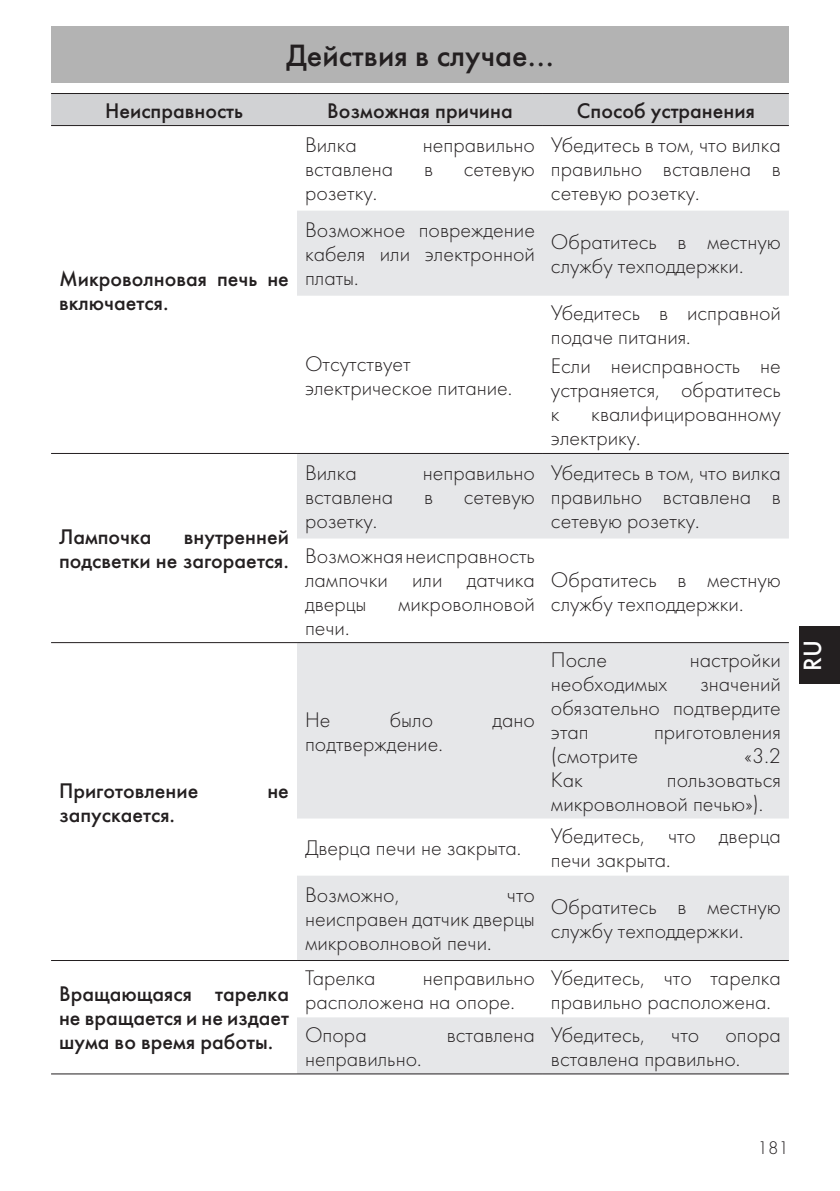
<style>
.page{position:relative;width:840px;height:1191px;background:#fff}
.page>*{position:absolute;margin:0;border:0;box-sizing:border-box;transform-origin:0 0}
.t1{font:500 32px "Futura";color:#231f20}
.t2{font:500 26px "Futura";color:#fff}
.Testo{font:300 22px/24px "Futura";color:#231f20}
.Testo-2{font:500 22px/24px "Futura";color:#231f20}
.t3{font:300 19px "Futura";color:#231f20}
</style>
<div class="page">
<div style="left:798px;top:626px;width:41px;height:58px;background:#231f20"></div>
<div style="left:51px;top:26px;width:737px;height:57px;background:#b3b3b3"></div>
<div style="left:51px;top:94px;width:737px;height:31px;background:#d1d2d4"></div>
<svg style="left:297px;top:211px;width:491px;height:862px;fill:#e6e7e9"></svg>
<svg style="left:297px;top:818px;width:491px;height:57px"></svg>
<svg style="left:297px;top:961px;width:491px;height:56px"></svg>
<hr style="left:51px;top:93px;width:246px;height:1px;background:#231f20">
<hr style="left:297px;top:93px;width:245px;height:1px;background:#231f20">
<hr style="left:542px;top:93px;width:246px;height:1px;background:#231f20">
<hr style="left:51px;top:125px;width:246px;height:1px;background:#231f20">
<hr style="left:297px;top:125px;width:245px;height:1px;background:#231f20">
<hr style="left:542px;top:125px;width:246px;height:1px;background:#231f20">
<hr style="left:51px;top:453px;width:246px;height:1px;background:#231f20">
<hr style="left:297px;top:453px;width:245px;height:1px;background:#231f20">
<hr style="left:542px;top:453px;width:246px;height:1px;background:#231f20">
<hr style="left:51px;top:642px;width:246px;height:1px;background:#231f20">
<hr style="left:297px;top:642px;width:245px;height:1px;background:#231f20">
<hr style="left:542px;top:642px;width:246px;height:1px;background:#231f20">
<hr style="left:51px;top:960px;width:246px;height:1px;background:#231f20">
<hr style="left:297px;top:960px;width:245px;height:1px;background:#231f20">
<hr style="left:542px;top:960px;width:246px;height:1px;background:#231f20">
<hr style="left:51px;top:1073px;width:246px;height:1px;background:#231f20">
<hr style="left:297px;top:1073px;width:245px;height:1px;background:#231f20">
<hr style="left:542px;top:1073px;width:246px;height:1px;background:#231f20">
<h1 class="t1" style="left:286px;top:36px;width:269px">Действия в случае...</h1>
<p class="Testo-2" style="left:105px;top:99px;width:139px">Неисправность</p>
<p class="Testo-2" style="left:327px;top:99px;width:187px">Возможная причина</p>
<p class="Testo-2" style="left:576px;top:99px;width:179px">Способ устранения</p>
<p class="Testo-2" style="left:59px;top:266px;width:231px">Микроволновая печь не включается.</p>
<p class="Testo-2" style="left:59px;top:525px;width:94px">Лампочка</p>
<p class="Testo-2" style="left:59px;top:525px;width:231px;text-align:right">внутренней<br>подсветки не загорается.</p>
<p class="Testo-2" style="left:59px;top:778px;width:141px">Приготовление</p>
<p class="Testo-2" style="left:267px;top:778px;width:23px">не</p>
<p class="Testo-2" style="left:59px;top:802px;width:117px">запускается.</p>
<p class="Testo-2" style="left:59px;top:982px;width:231px;text-align:justify">Вращающаяся тарелка не вращается и не издает шума во время работы.</p>
<p class="Testo" style="left:305px;top:133px;width:53px">Вилка</p>
<p class="Testo" style="left:422px;top:133px;width:113px">неправильно</p>
<p class="Testo" style="left:305px;top:157px;width:90px">вставлена</p>
<p class="Testo" style="left:424px;top:157px;width:11px">в</p>
<p class="Testo" style="left:463px;top:157px;width:73px">сетевую</p>
<p class="Testo" style="left:305px;top:181px;width:74px">розетку.</p>
<p class="Testo" style="left:550px;top:133px;width:231px;text-align:justify">Убедитесь в том, что вилка правильно вставлена в сетевую розетку.</p>
<p class="Testo" style="left:305px;top:218px;width:231px;text-align:justify">Возможное повреждение кабеля или электронной платы.</p>
<p class="Testo" style="left:550px;top:230px;width:231px">Обратитесь в местную службу техподдержки.</p>
<p class="Testo" style="left:305px;top:351px;width:209px">Отсутствует электрическое питание.</p>
<p class="Testo" style="left:305px;top:461px;width:53px">Вилка</p>
<p class="Testo" style="left:422px;top:461px;width:113px">неправильно</p>
<p class="Testo" style="left:305px;top:485px;width:90px">вставлена</p>
<p class="Testo" style="left:424px;top:485px;width:11px">в</p>
<p class="Testo" style="left:463px;top:485px;width:73px">сетевую</p>
<p class="Testo" style="left:305px;top:509px;width:74px">розетку.</p>
<p class="Testo" style="left:305px;top:543px;width:231px;text-align:justify">Возможная неисправность лампочки или датчика дверцы</p>
<p class="Testo" style="left:398px;top:591px;width:138px">микроволновой</p>
<p class="Testo" style="left:305px;top:615px;width:46px">печи.</p>
<p class="Testo" style="left:305px;top:707px;width:27px">Не</p>
<p class="Testo" style="left:389px;top:707px;width:45px">было</p>
<p class="Testo" style="left:492px;top:707px;width:44px">дано</p>
<p class="Testo" style="left:305px;top:731px;width:139px">подтверждение.</p>
<p class="Testo" style="left:305px;top:836px;width:218px">Дверца печи не закрыта.</p>
<p class="Testo" style="left:550px;top:300px;width:231px">Убедитесь в исправной подаче питания.</p>
<p class="Testo" style="left:550px;top:354px;width:231px;text-align:justify">Если неисправность не устраняется, обратитесь к</p>
<p class="Testo" style="left:550px;top:402px;width:231px;text-indent:40px">квалифицированному электрику.</p>
<p class="Testo" style="left:550px;top:461px;width:231px;text-align:justify">Убедитесь в том, что вилка правильно вставлена в сетевую розетку.</p>
<p class="Testo" style="left:550px;top:567px;width:231px">Обратитесь в местную службу техподдержки.</p>
<p class="Testo" style="left:550px;top:647px;width:58px">После</p>
<p class="Testo" style="left:689px;top:647px;width:92px">настройки</p>
<p class="Testo" style="left:550px;top:671px;width:118px">необходимых</p>
<p class="Testo" style="left:550px;top:671px;width:231px;text-align:justify;text-indent:149px">значений обязательно подтвердите этап</p>
<p class="Testo" style="left:653px;top:719px;width:128px">приготовления</p>
<p class="Testo" style="left:550px;top:743px;width:89px">(смотрите</p>
<p class="Testo" style="left:744px;top:743px;width:38px">«3.2</p>
<p class="Testo" style="left:550px;top:767px;width:33px">Как</p>
<p class="Testo" style="left:550px;top:767px;width:231px;text-indent:116px">пользоваться микроволновой печью»).</p>
<p class="Testo" style="left:550px;top:824px;width:231px">Убедитесь, что дверца печи закрыта.</p>
<p class="Testo" style="left:305px;top:882px;width:96px">Возможно,</p>
<p class="Testo" style="left:305px;top:882px;width:231px;text-align:justify;text-indent:202px">что неисправен датчик дверцы микроволновой печи.</p>
<p class="Testo" style="left:550px;top:894px;width:231px">Обратитесь в местную службу техподдержки.</p>
<p class="Testo" style="left:305px;top:965px;width:231px;text-indent:118px">неправильно расположена на опоре.</p>
<p class="Testo" style="left:550px;top:965px;width:231px">Убедитесь, что тарелка правильно расположена.</p>
<p class="Testo" style="left:305px;top:1022px;width:63px">Опора</p>
<p class="Testo" style="left:446px;top:1022px;width:90px">вставлена</p>
<p class="Testo" style="left:305px;top:1046px;width:118px">неправильно.</p>
<p class="Testo" style="left:305px;top:965px;width:72px">Тарелка</p>
<p class="Testo" style="left:550px;top:1022px;width:231px">Убедитесь, что опора вставлена правильно.</p>
<p class="t2" style="left:796px;top:671px;width:32px;rotate:-90deg">RU</p>
<p class="t3" style="left:757px;top:1136px;width:33px">181</p>
</div>
